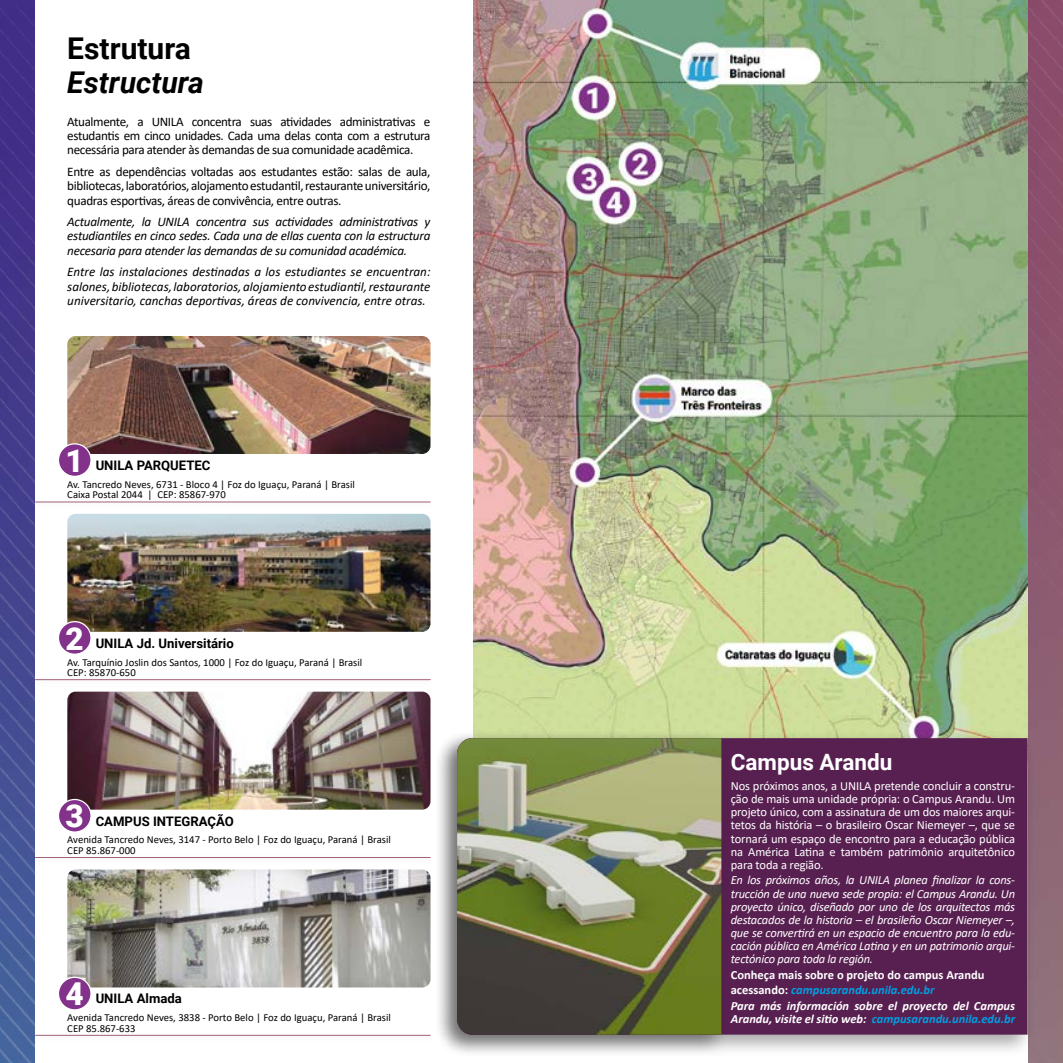
<style>
.page{position:relative;width:1063px;height:1063px;background:#fff}
.page>*{position:absolute;margin:0;border:0;box-sizing:border-box;transform-origin:0 0}
.t1{font:900 31.5px "Roboto";color:#fff}
.t2{font:italic 700 30px "Roboto";color:#000}
.t3{font:700 30px "Roboto";color:#000}
.t4{font:700 22.5px "Roboto";color:#fff}
.t5{font:italic 13.12px/14.4px "Calibri";letter-spacing:-.02em;color:#000;text-align:justify}
.t6{font:13.12px/14.4px "Calibri";letter-spacing:-.03em;color:#000;text-align:justify}
.t7{font:700 13.12px "Roboto";color:#000}
.t8{font:italic 12.5px/13.1px "Calibri";letter-spacing:-.02em;color:#fff;text-align:justify}
.t9{font:12.5px/13.1px "Calibri";letter-spacing:-.01em;color:#fff;text-align:justify}
.t10{font:700 12.5px/15.6px "Calibri";color:#fff}
.t11{font:italic 700 12.5px "Calibri";color:#009fe3}
.t12{font:10.75px/10.8px "Calibri";color:#000}
.s1{font-style:italic;color:#009fe3}
.s2{font-style:italic}
.s3{color:#fff}
</style>
<div class="page">
<img style="left:0;top:0;width:1063px;height:1063px">
<img style="left:473px;top:0;width:555px;height:730px">
<div style="left:35px;top:0;width:438px;height:1063px;background:#fff"></div>
<div style="left:434px;top:730px;width:601px;height:328px;background:#000;opacity:.35"></div>
<div style="left:729px;top:738px;width:299px;height:297px;background:#582051"></div>
<div style="left:434px;top:730px;width:295px;height:328px;background:#000;opacity:.35"></div>
<img style="left:457px;top:738px;width:264px;height:297px">
<img style="left:67px;top:336px;width:364px;height:118px">
<div style="left:58px;top:444px;width:33px;height:32px;background:#82328a;border-radius:50%"></div>
<div style="left:58px;top:443px;width:34px;height:34px;border:1px solid #fff;border-radius:50%"></div>
<img style="left:67px;top:692px;width:364px;height:118px">
<div style="left:58px;top:799px;width:33px;height:33px;background:#82328a;border-radius:50%"></div>
<div style="left:58px;top:799px;width:34px;height:34px;border:1px solid #fff;border-radius:50%"></div>
<img style="left:67px;top:514px;width:364px;height:118px">
<div style="left:58px;top:622px;width:33px;height:32px;background:#82328a;border-radius:50%"></div>
<div style="left:58px;top:621px;width:34px;height:34px;border:1px solid #fff;border-radius:50%"></div>
<img style="left:67px;top:869px;width:364px;height:118px">
<div style="left:58px;top:977px;width:33px;height:33px;background:#82328a;border-radius:50%"></div>
<div style="left:58px;top:977px;width:34px;height:34px;border:1px solid #fff;border-radius:50%"></div>
<div style="left:32px;top:497px;width:406px;height:14px;background:#000;opacity:.5"></div>
<hr style="left:35px;top:502px;width:395px;height:1px;background:#a3607d">
<div style="left:32px;top:675px;width:406px;height:13px;background:#000;opacity:.5"></div>
<hr style="left:35px;top:679px;width:395px;height:1px;background:#a3607d">
<div style="left:32px;top:852px;width:406px;height:14px;background:#fdfdfd"></div>
<hr style="left:35px;top:857px;width:395px;height:1px;background:#a3607d">
<div style="left:32px;top:1030px;width:406px;height:14px;background:#000;opacity:.5"></div>
<hr style="left:35px;top:1035px;width:395px;height:1px;background:#a3607d">
<h2 class="t3" style="left:67px;top:27px;width:125px">Estrutura</h2>
<h2 class="t2" style="left:67px;top:62px;width:138px">Estructura</h2>
<p class="t6" style="left:67px;top:114px;width:365px">Atualmente, a UNILA concentra suas atividades administrativas e estudantis em cinco unidades. Cada uma delas conta com a estrutura necessária para atender às demandas de sua comunidade acadêmica.</p>
<p class="t6" style="left:67px;top:164px;width:365px">Entre as dependências voltadas aos estudantes estão: salas de aula, bibliotecas, laboratórios, alojamento estudantil, restaurante universitário, quadras esportivas, áreas de convivência, entre outras.</p>
<p class="t5" style="left:67px;top:214px;width:365px">Actualmente, la UNILA concentra sus actividades administrativas y estudiantiles en cinco sedes. Cada una de ellas cuenta con la estructura necesaria para atender las demandas de su comunidad académica.</p>
<p class="t5" style="left:67px;top:264px;width:365px">Entre las instalaciones destinadas a los estudiantes se encuentran: salones, bibliotecas, laboratorios, alojamiento estudiantil, restaurante universitario, canchas deportivas, áreas de convivencia, entre otras.</p>
<h1 class="t1" style="left:66px;top:438px;width:20px">1</h1>
<p class="t7" style="left:96px;top:456px;width:116px">UNILA PARQUETEC</p>
<p class="t12" style="left:67px;top:479px;width:289px">Av. Tancredo Neves, 6731 - Bloco 4 | Foz do Iguaçu, Paraná | Brasil<br>Caixa Postal 2044 | CEP: 85867-970</p>
<h1 class="t1" style="left:66px;top:616px;width:20px">2</h1>
<p class="t7" style="left:96px;top:634px;width:140px">UNILA Jd. Universitário</p>
<p class="t12" style="left:67px;top:656px;width:296px">Av. Tarquínio Joslin dos Santos, 1000 | Foz do Iguaçu, Paraná | Brasil<br>CEP: 85870-650</p>
<h1 class="t1" style="left:66px;top:794px;width:20px">3</h1>
<p class="t7" style="left:96px;top:812px;width:140px">CAMPUS INTEGRAÇÃO</p>
<p class="t12" style="left:67px;top:834px;width:325px">Avenida Tancredo Neves, 3147 - Porto Belo | Foz do Iguaçu, Paraná | Brasil<br>CEP 85.867-000</p>
<h1 class="t1" style="left:66px;top:972px;width:20px">4</h1>
<p class="t7" style="left:96px;top:990px;width:88px">UNILA Almada</p>
<p class="t12" style="left:67px;top:1012px;width:325px">Avenida Tancredo Neves, 3838 - Porto Belo | Foz do Iguaçu, Paraná | Brasil<br>CEP 85.867-633</p>
<h3 class="t4" style="left:731px;top:746px;width:163px">Campus Arandu</h3>
<p class="t9" style="left:731px;top:779px;width:286px">Nos próximos anos, a UNILA pretende concluir a constru&shy;ção de mais uma unidade própria: o Campus Arandu. Um projeto único, com a assinatura de um dos maiores arqui&shy;tetos da história – o brasileiro Oscar Niemeyer –, que se tornará um espaço de encontro para a educação pública na América Latina e também patrimônio arquitetônico para toda a região.</p>
<p class="t8" style="left:731px;top:873px;width:286px">En los próximos años, la UNILA planea finalizar la cons&shy;trucción de una nueva sede propia: el Campus Arandu. Un proyecto único, diseñado por uno de los arquitectos más destacados de la historia – el brasileño Oscar Niemeyer –, que se convertirá en un espacio de encuentro para la edu&shy;cación pública en América Latina y en un patrimonio arqui&shy;tectónico para toda la región.</p>
<p class="t10" style="left:731px;top:967px;width:286px">Conheça mais sobre o projeto do campus Arandu acessando: <span class="s1">campusarandu.unila.edu.br<br></span><span class="s2">Para más información sobre el proyecto del Campus</span></p>
<p class="t11" style="left:731px;top:1010px;width:286px"><span class="s3">Arandu, visite el sitio web:</span> campusarandu.unila.edu.br</p>
</div>
